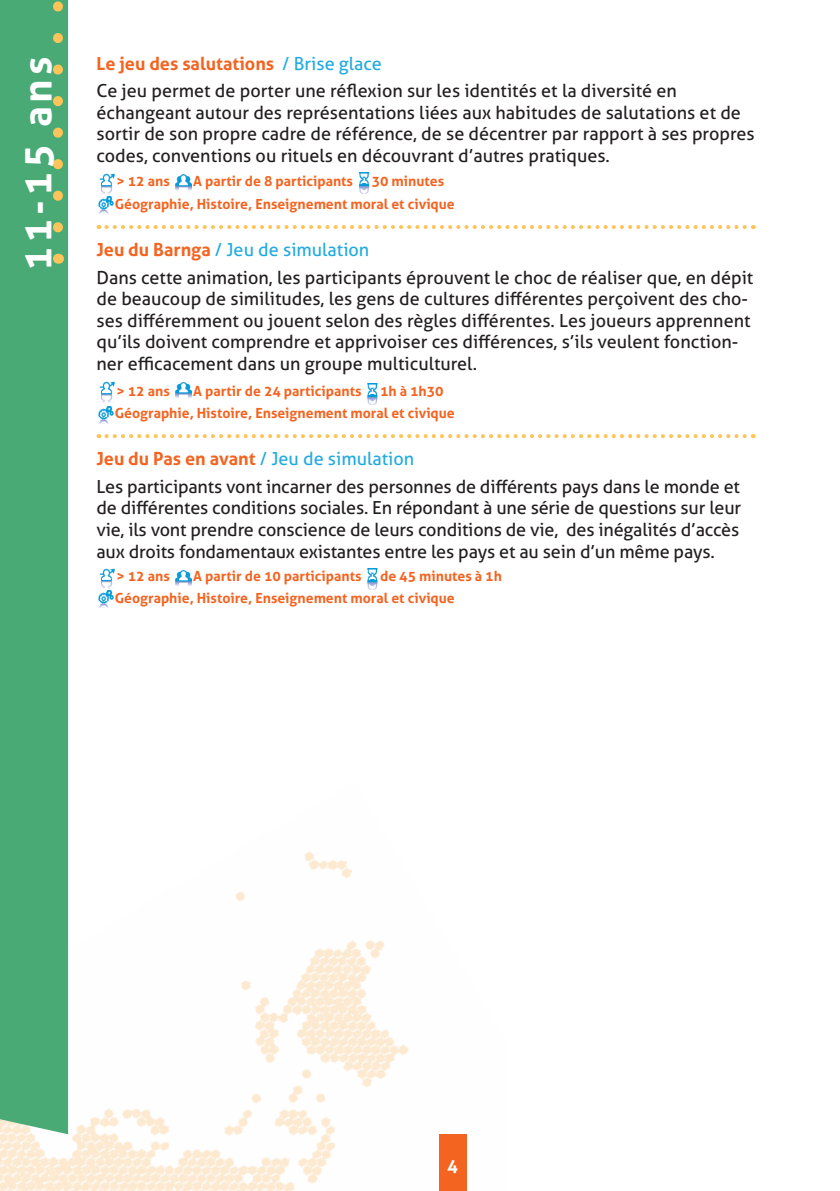
<style>
.page{position:relative;width:840px;height:1191px;background:#fff}
.page>*{position:absolute;margin:0;border:0;box-sizing:border-box;transform-origin:0 0}
.sous_titre_gras{font:700 40px "Aller";letter-spacing:.1em;color:#fff}
.texte_normal{font:18px/21.6px "Aller";color:#231f20}
.texte_normal-2{font:18px "Aller";color:#22abe0}
.texte_normal-3{font:700 18px "Aller";color:#f36421}
.texte_normal-4{font:700 18px "Aller";color:#fff}
.texte_7_pts{font:700 14px "Aller";color:#f36421}
.s1{font-weight:400;color:#22abe0}
.s2{font-weight:700;color:#f36421}
</style>
<div class="page">
<img style="left:2px;top:1134px;width:45px;height:57px">
<img style="left:47px;top:934px;width:44px;height:257px">
<img style="left:91px;top:1108px;width:44px;height:83px">
<img style="left:135px;top:1108px;width:45px;height:83px">
<img style="left:180px;top:1149px;width:44px;height:42px">
<img style="left:224px;top:891px;width:45px;height:300px">
<img style="left:269px;top:852px;width:198px;height:339px">
<img style="left:313px;top:852px;width:154px;height:282px">
<div style="left:0;top:0;width:68px;height:1134px;background:#4aaa76"></div>
<svg style="left:53px;top:0;width:10px;height:227px;background:#78b06e"></svg>
<div style="left:439px;top:1134px;width:27px;height:57px;background:#f36421"></div>
<svg style="left:106px;top:225px;width:647px;height:4px"></svg>
<svg style="left:106px;top:434px;width:647px;height:4px"></svg>
<img style="left:99px;top:173px;width:15px;height:21px">
<img style="left:175px;top:174px;width:16px;height:17px">
<img style="left:359px;top:172px;width:11px;height:21px">
<img style="left:98px;top:196px;width:16px;height:18px">
<img style="left:99px;top:381px;width:15px;height:21px">
<img style="left:175px;top:382px;width:16px;height:16px">
<img style="left:367px;top:383px;width:11px;height:21px">
<img style="left:98px;top:407px;width:16px;height:17px">
<img style="left:99px;top:568px;width:15px;height:21px">
<img style="left:175px;top:570px;width:16px;height:16px">
<img style="left:367px;top:568px;width:11px;height:21px">
<img style="left:98px;top:591px;width:16px;height:17px">
<p class="sous_titre_gras" style="left:13px;top:271px;width:216px;rotate:-90deg">11-15 ans</p>
<p class="texte_normal-3" style="left:96px;top:52px;width:287px">Le jeu des salutations <span class="s1">/ Brise glace</span></p>
<p class="texte_normal" style="left:96px;top:80px;width:659px">Ce jeu permet de porter une réflexion sur les identités et la diversité en échangeant autour des représentations liées aux habitudes de salutations et de sortir de son propre cadre de référence, de se décentrer par rapport à ses propres codes, conventions ou rituels en découvrant d’autres pratiques.</p>
<p class="texte_7_pts" style="left:116px;top:173px;width:55px">&gt; 12 ans</p>
<p class="texte_7_pts" style="left:193px;top:173px;width:161px">A partir de 8 participants</p>
<p class="texte_7_pts" style="left:371px;top:173px;width:74px">30 minutes</p>
<p class="texte_7_pts" style="left:115px;top:195px;width:341px">Géographie, Histoire, Enseignement moral et civique</p>
<p class="texte_normal-2" style="left:96px;top:239px;width:274px"><span class="s2">Jeu du Barnga</span> / Jeu de simulation</p>
<p class="texte_normal" style="left:96px;top:266px;width:658px">Dans cette animation, les participants éprouvent le choc de réaliser que, en dépit de beaucoup de similitudes, les gens de cultures différentes perçoivent des cho&shy;ses différemment ou jouent selon des règles différentes. Les joueurs apprennent qu’ils doivent comprendre et apprivoiser ces différences, s’ils veulent fonction&shy;ner efficacement dans un groupe multiculturel.</p>
<p class="texte_7_pts" style="left:116px;top:382px;width:55px">&gt; 12 ans</p>
<p class="texte_7_pts" style="left:193px;top:382px;width:170px">A partir de 24 participants</p>
<p class="texte_7_pts" style="left:380px;top:382px;width:65px">1h à 1h30</p>
<p class="texte_7_pts" style="left:115px;top:404px;width:341px">Géographie, Histoire, Enseignement moral et civique</p>
<p class="texte_normal-2" style="left:96px;top:448px;width:319px"><span class="s2">Jeu du Pas en avant</span> / Jeu de simulation</p>
<p class="texte_normal" style="left:96px;top:475px;width:646px;text-align:justify">Les participants vont incarner des personnes de différents pays dans le monde et de différentes conditions sociales. En répondant à une série de questions sur leur vie, ils vont prendre conscience de leurs conditions de vie, des inégalités d’accès aux droits fondamentaux existantes entre les pays et au sein d’un même pays.</p>
<p class="texte_7_pts" style="left:116px;top:567px;width:55px">&gt; 12 ans</p>
<p class="texte_7_pts" style="left:193px;top:567px;width:170px">A partir de 10 participants</p>
<p class="texte_7_pts" style="left:380px;top:567px;width:123px">de 45 minutes à 1h</p>
<p class="texte_7_pts" style="left:115px;top:589px;width:341px">Géographie, Histoire, Enseignement moral et civique</p>
<p class="texte_normal-4" style="left:447px;top:1154px;width:12px">4</p>
</div>
